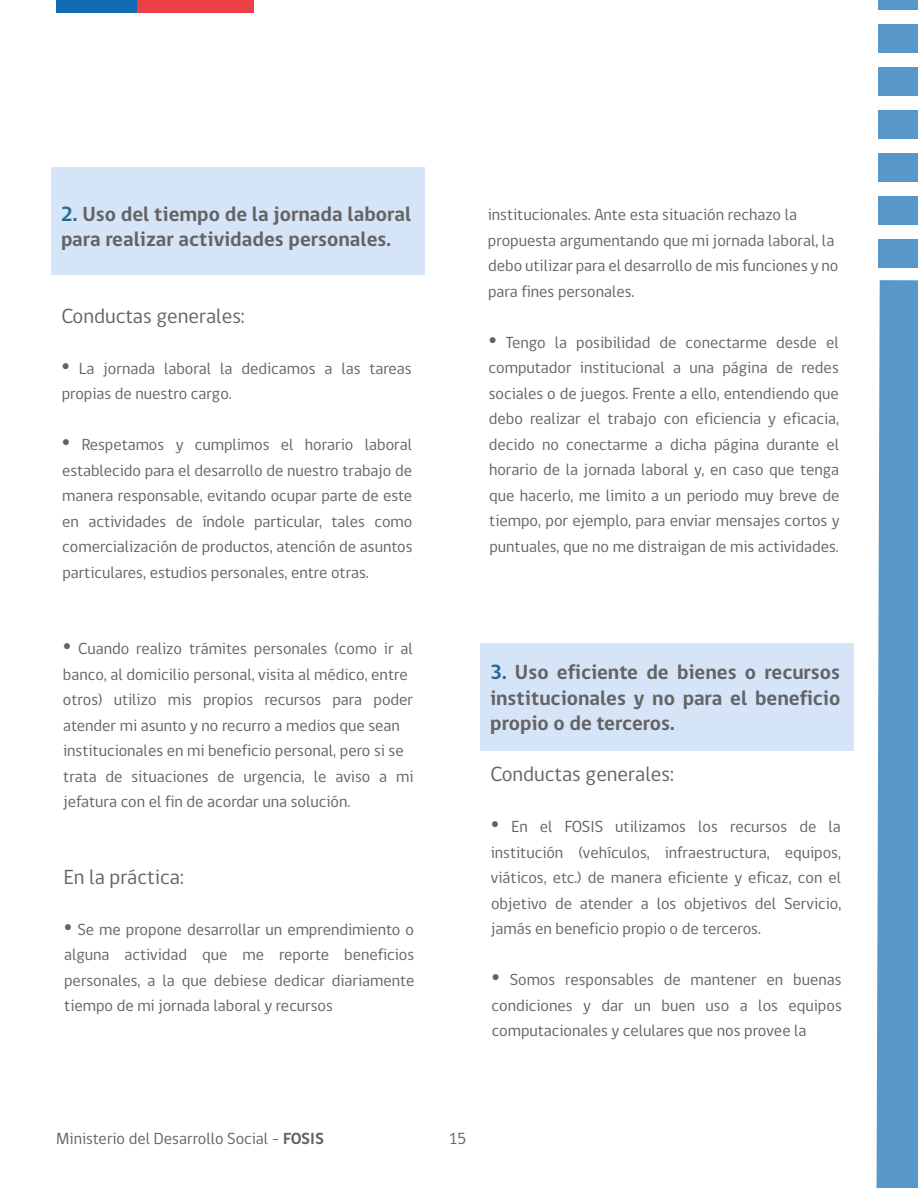
<style>
.page{position:relative;width:918px;height:1188px;background:#fff}
.page>*{position:absolute;margin:0;border:0;box-sizing:border-box;transform-origin:0 0}
.t1{font:700 21px/25.5px "gob CL";color:#636366}
.t2{font:21px "gob CL";color:#636366}
.t3{font:16.5px/25.5px "gob CL";color:#636366;text-align:justify}
.s1{color:#276897}
.s2{font-family:"Times New Roman";font-size:24px}
.s3{font-weight:700}
</style>
<div class="page">
<div style="left:51px;top:167px;width:374px;height:108px;background:#d5e5f7"></div>
<div style="left:480px;top:643px;width:373px;height:108px;background:#d5e5f7"></div>
<div style="left:56px;top:0;width:81px;height:13px;background:#0f6cb3"></div>
<div style="left:137px;top:0;width:117px;height:13px;background:#eb4044"></div>
<svg style="left:876px;top:280px;width:42px;height:908px;background:#639fcd"></svg>
<div style="left:878px;top:0;width:40px;height:10px;background:#5798c9"></div>
<div style="left:878px;top:24px;width:40px;height:29px;background:#5798c9"></div>
<div style="left:878px;top:67px;width:40px;height:29px;background:#5798c9"></div>
<div style="left:878px;top:110px;width:40px;height:29px;background:#5798c9"></div>
<div style="left:878px;top:153px;width:40px;height:29px;background:#5798c9"></div>
<div style="left:878px;top:196px;width:40px;height:29px;background:#5798c9"></div>
<div style="left:878px;top:239px;width:40px;height:29px;background:#5798c9"></div>
<p class="t1" style="left:61px;top:202px;width:352px"><span class="s1">2.</span> Uso del tiempo de la jornada laboral para realizar actividades personales.</p>
<p class="t2" style="left:61px;top:302px;width:185px">Conductas generales:</p>
<p class="t3" style="left:62px;top:356px;width:352px"><span class="s2">•</span> La jornada laboral la dedicamos a las tareas propias de nuestro cargo.</p>
<p class="t3" style="left:62px;top:433px;width:352px"><span class="s2">•</span> Respetamos y cumplimos el horario laboral establecido para el desarrollo de nuestro trabajo de manera responsable, evitando ocupar parte de este en actividades de índole particular, tales como comercialización de productos, atención de asuntos particulares, estudios personales, entre otras.</p>
<p class="t3" style="left:63px;top:637px;width:352px;text-align:left"><span class="s2">•</span> Cuando realizo trámites personales (como ir al banco, al domicilio personal, visita al médico, entre otros) utilizo mis propios recursos para poder atender mi asunto y no recurro a medios que sean institucionales en mi beneficio personal, pero si se trata de situaciones de urgencia, le aviso a mi jefatura con el fin de acordar una solución.</p>
<p class="t2" style="left:64px;top:863px;width:122px">En la práctica:</p>
<p class="t3" style="left:64px;top:917px;width:352px"><span class="s2">•</span> Se me propone desarrollar un emprendimiento o alguna actividad que me reporte beneficios personales, a la que debiese dedicar diariamente tiempo de mi jornada laboral y recursos</p>
<p class="t3" style="left:488px;top:202px;width:352px;text-align:left">institucionales. Ante esta situación rechazo la propuesta argumentando que mi jornada laboral, la debo utilizar para el desarrollo de mis funciones y no para fines personales.</p>
<p class="t3" style="left:488px;top:330px;width:353px"><span class="s2">•</span> Tengo la posibilidad de conectarme desde el computador institucional a una página de redes sociales o de juegos. Frente a ello, entendiendo que debo realizar el trabajo con eficiencia y eficacia, decido no conectarme a dicha página durante el horario de la jornada laboral y, en caso que tenga que hacerlo, me limito a un periodo muy breve de tiempo, por ejemplo, para enviar mensajes cortos y puntuales, que no me distraigan de mis actividades.</p>
<p class="t1" style="left:490px;top:660px;width:352px;text-align:justify"><span class="s1">3.</span> Uso eficiente de bienes o recursos institucionales y no para el beneficio propio o de terceros.</p>
<p class="t2" style="left:491px;top:760px;width:185px">Conductas generales:</p>
<p class="t3" style="left:491px;top:814px;width:352px"><span class="s2">•</span> En el FOSIS utilizamos los recursos de la institución (vehículos, infraestructura, equipos, viáticos, etc.) de manera eficiente y eficaz, con el objetivo de atender a los objetivos del Servicio, jamás en beneficio propio o de terceros.</p>
<p class="t3" style="left:491px;top:967px;width:352px"><span class="s2">•</span> Somos responsables de mantener en buenas condiciones y dar un buen uso a los equipos computacionales y celulares que nos provee la</p>
<p class="t3" style="left:56px;top:1126px;width:269px">Ministerio del Desarrollo Social - <span class="s3">FOSIS</span></p>
<p class="t3" style="left:449px;top:1126px;width:19px">15</p>
</div>
